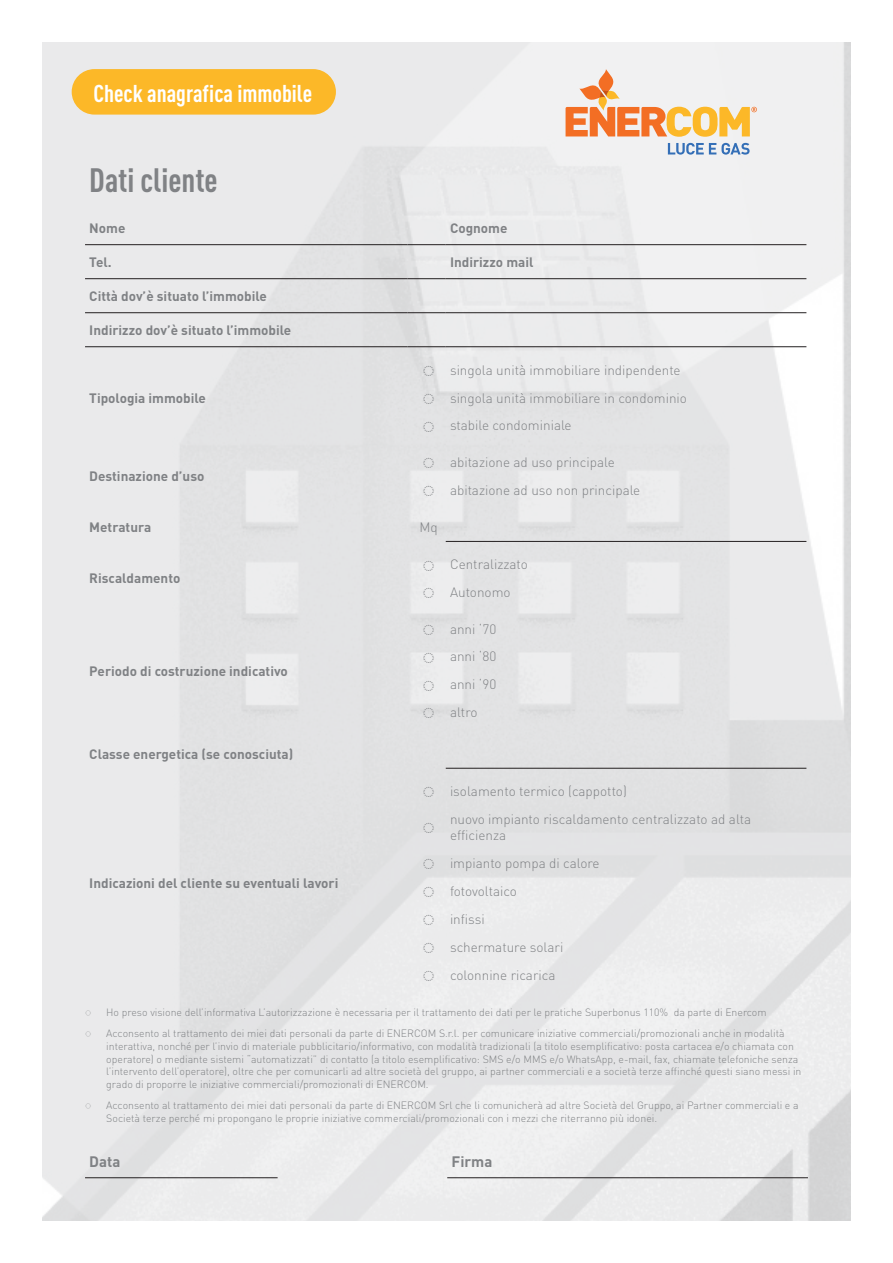
<style>
.page{position:relative;width:893px;height:1263px;background:#fff}
.page>*{position:absolute;margin:0;border:0;box-sizing:border-box;transform-origin:0 0}
.t1{font:700 33.3px "DIN Cond";color:#808285}
.t2{font:700 24px "DIN Cond";color:#fff}
.t3{font:21px "Arial";color:#808285}
.t4{font:700 15px "DIN";color:#808285}
.t5{font:300 13.5px/27.9px "DIN";color:#808285}
.t6{font:700 13.5px "DIN";color:#808285}
.t7{font:300 10.5px/12.6px "DIN";color:#808285}
.t8{font:10.5px "Arial";color:#808285}
.s1{font-family:"Arial";font-weight:400;font-size:21px}
</style>
<div class="page">
<img style="left:43px;top:43px;width:807px;height:1177px">
<div style="left:72px;top:69px;width:264px;height:46px;background:#fcb828;border-radius:23px"></div>
<hr style="left:85px;top:244px;width:322px;height:1px;background:#231f20">
<hr style="left:407px;top:244px;width:39px;height:1px;background:#231f20">
<hr style="left:446px;top:244px;width:360px;height:1px;background:#231f20">
<hr style="left:85px;top:278px;width:322px;height:1px;background:#231f20">
<hr style="left:407px;top:278px;width:39px;height:1px;background:#231f20">
<hr style="left:446px;top:278px;width:360px;height:1px;background:#231f20">
<hr style="left:85px;top:312px;width:322px;height:1px;background:#231f20">
<hr style="left:407px;top:312px;width:39px;height:1px;background:#231f20">
<hr style="left:446px;top:312px;width:360px;height:1px;background:#231f20">
<hr style="left:446px;top:541px;width:360px;height:1px;background:#231f20">
<hr style="left:446px;top:768px;width:360px;height:1px;background:#231f20">
<hr style="left:85px;top:346px;width:322px;height:1px;background:#231f20">
<hr style="left:407px;top:346px;width:39px;height:1px;background:#231f20">
<hr style="left:446px;top:346px;width:360px;height:1px;background:#231f20">
<svg style="left:668px;top:143px;width:82px;height:12px"></svg>
<svg style="left:566px;top:69px;width:191px;height:68px"></svg>
<hr style="left:447px;top:1177px;width:361px;height:1px;background:#231f20">
<hr style="left:85px;top:1177px;width:193px;height:1px;background:#231f20">
<h2 class="t2" style="left:93px;top:79px;width:220px">Check anagrafica immobile</h2>
<h1 class="t1" style="left:89px;top:159px;width:130px">Dati cliente</h1>
<p class="t6" style="left:89px;top:220px;width:38px">Nome</p>
<p class="t6" style="left:450px;top:220px;width:59px">Cognome</p>
<p class="t6" style="left:89px;top:254px;width:24px">Tel.</p>
<p class="t6" style="left:450px;top:254px;width:85px">Indirizzo mail</p>
<p class="t6" style="left:89px;top:288px;width:179px">Città dov’è situato l’immobile</p>
<p class="t6" style="left:89px;top:322px;width:204px">Indirizzo dov’è situato l’immobile</p>
<p class="t6" style="left:89px;top:389px;width:118px">Tipologia immobile</p>
<p class="t6" style="left:89px;top:467px;width:117px">Destinazione d’uso</p>
<p class="t5" style="left:422px;top:356px;width:266px"><span class="s1">◌</span> singola unità immobiliare indipendente <span class="s1">◌</span> singola unità immobiliare in condominio <span class="s1">◌</span> stabile condominiale</p>
<p class="t5" style="left:422px;top:448px;width:219px"><span class="s1">◌</span> abitazione ad uso principale<br><span class="s1">◌</span> abitazione ad uso non principale</p>
<p class="t6" style="left:89px;top:518px;width:64px">Metratura</p>
<p class="t5" style="left:420px;top:513px;width:20px">Mq</p>
<p class="t6" style="left:89px;top:570px;width:93px">Riscaldamento</p>
<p class="t5" style="left:422px;top:550px;width:107px"><span class="s1">◌</span> Centralizzato <span class="s1">◌</span> Autonomo</p>
<p class="t6" style="left:89px;top:662px;width:200px">Periodo di costruzione indicativo</p>
<p class="t6" style="left:89px;top:745px;width:205px">Classe energetica (se conosciuta)</p>
<p class="t6" style="left:89px;top:874px;width:251px">Indicazioni del cliente su eventuali lavori</p>
<p class="t5" style="left:422px;top:615px;width:75px;text-align:justify"><span class="s1">◌</span> anni ‘70 <span class="s1">◌</span> anni ‘80 <span class="s1">◌</span> anni ‘90 <span class="s1">◌</span> altro</p>
<p class="t5" style="left:422px;top:777px;width:206px"><span class="s1">◌</span> isolamento termico (cappotto)</p>
<h3 class="t3" style="left:422px;top:815px;width:14px">◌</h3>
<p class="t5" style="left:450px;top:811px;width:303px;line-height:16.2px">nuovo impianto riscaldamento centralizzato ad alta efficienza</p>
<p class="t5" style="left:422px;top:849px;width:179px"><span class="s1">◌</span> impianto pompa di calore <span class="s1">◌</span> fotovoltaico<br><span class="s1">◌</span> infissi<br><span class="s1">◌</span> schermature solari<br><span class="s1">◌</span> colonnine ricarica</p>
<p class="t8" style="left:85px;top:1007px;width:8px">◌</p>
<p class="t7" style="left:106px;top:1006px;width:662px">Ho preso visione dell’informativa L’autorizzazione è necessaria per il trattamento dei dati per le pratiche Superbonus 110% da parte di Enercom</p>
<p class="t8" style="left:85px;top:1028px;width:8px">◌</p>
<p class="t7" style="left:106px;top:1027px;width:697px">Acconsento al trattamento dei miei dati personali da parte di ENERCOM S.r.l. per comunicare iniziative commerciali/promozionali anche in modalità interattiva, nonché per l’invio di materiale pubblicitario/informativo, con modalità tradizionali (a titolo esemplificativo: posta cartacea e/o chiamata con operatore) o mediante sistemi “automatizzati” di contatto (a titolo esemplificativo: SMS e/o MMS e/o WhatsApp, e-mail, fax, chiamate telefoniche senza l’intervento dell’operatore), oltre che per comunicarli ad altre società del gruppo, ai partner commerciali e a società terze affinché questi siano messi in grado di proporre le iniziative commerciali/promozionali di ENERCOM.</p>
<p class="t8" style="left:85px;top:1099px;width:8px">◌</p>
<p class="t7" style="left:106px;top:1099px;width:694px">Acconsento al trattamento dei miei dati personali da parte di ENERCOM Srl che li comunicherà ad altre Società del Gruppo, ai Partner commerciali e a<br>Società terze perché mi propongano le proprie iniziative commerciali/promozionali con i mezzi che riterranno più idonei.</p>
<h3 class="t4" style="left:89px;top:1152px;width:33px">Data</h3>
<h3 class="t4" style="left:451px;top:1152px;width:42px">Firma</h3>
</div>
